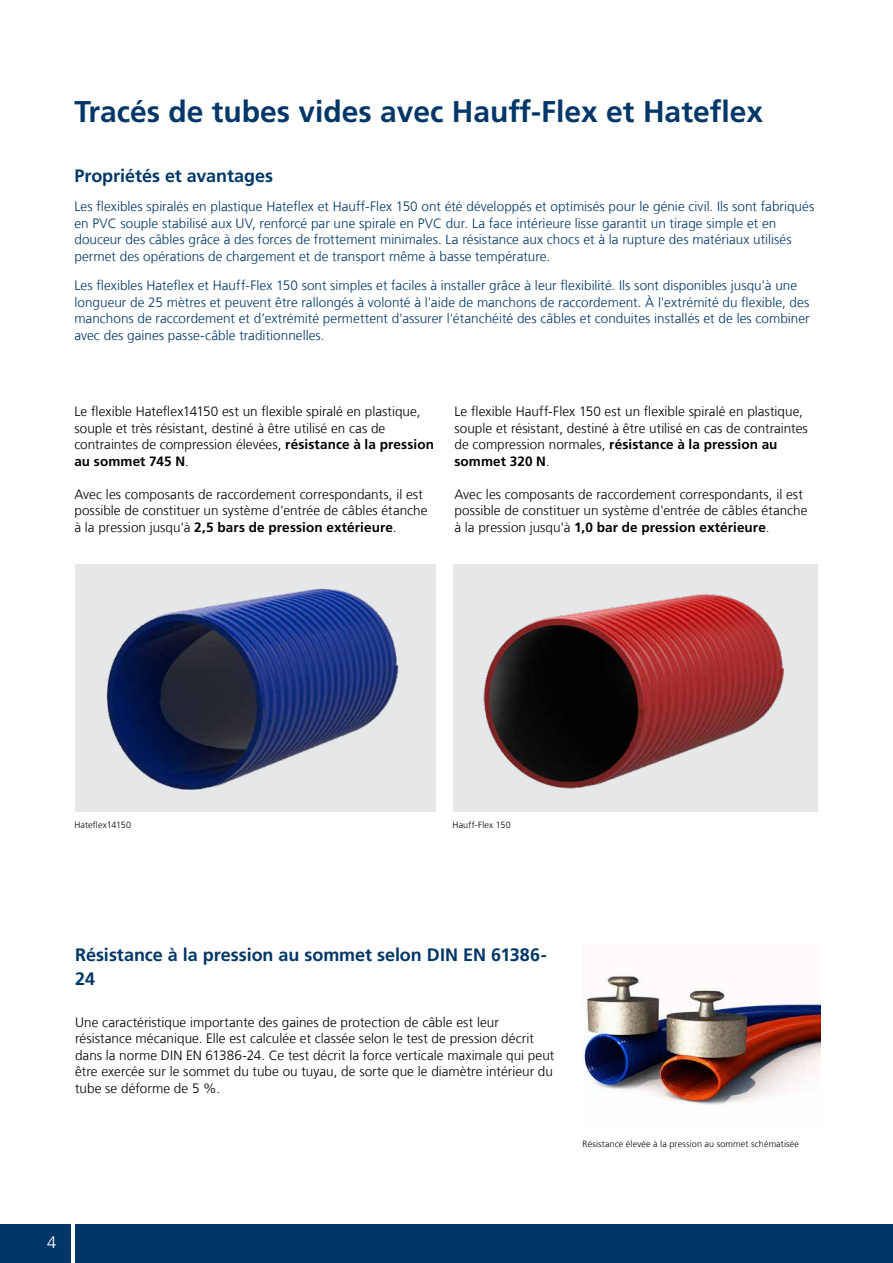
<style>
.page{position:relative;width:893px;height:1263px;background:#fff}
.page>*{position:absolute;margin:0;border:0;box-sizing:border-box;transform-origin:0 0}
.t1{font:700 30px "Frutigerfor Hauff";color:#003768}
.t2{font:700 18px/24px "Frutigerfor Hauff";letter-spacing:-.005em;color:#003768}
.t3{font:300 16.5px "Frutigerfor Hauff";color:#fff}
.t4{font:300 13.5px/16.5px "Frutigerfor Hauff";letter-spacing:.005em;color:#000}
.t5{font:300 13.5px/16.5px "Frutigerfor Hauff";letter-spacing:.005em;color:#003768}
.t6{font:300 9px "Frutigerfor Hauff";letter-spacing:.015em;color:#000}
.s1{font-weight:700}
</style>
<div class="page">
<div style="left:0;top:1225px;width:893px;height:38px;background:#003768"></div>
<hr style="left:71px;top:1213px;width:3px;height:50px;background:#fff">
<img style="left:584px;top:976px;width:237px;height:129px">
<div style="left:75px;top:565px;width:361px;height:247px;background:#e6e7e8"></div>
<img style="left:106px;top:588px;width:293px;height:202px">
<div style="left:454px;top:565px;width:364px;height:247px;background:#e6e7e8"></div>
<img style="left:483px;top:594px;width:301px;height:195px">
<h1 class="t1" style="left:74px;top:93px;width:690px">Tracés de tubes vides avec Hauff-Flex et Hateflex</h1>
<h2 class="t2" style="left:74px;top:164px;width:200px">Propriétés et avantages</h2>
<p class="t5" style="left:74px;top:198px;width:741px">Les flexibles spiralés en plastique Hateflex et Hauff-Flex 150 ont été développés et optimisés pour le génie civil. Ils sont fabriqués en PVC souple stabilisé aux UV, renforcé par une spirale en PVC dur. La face intérieure lisse garantit un tirage simple et en douceur des câbles grâce à des forces de frottement minimales. La résistance aux chocs et à la rupture des matériaux utilisés permet des opérations de chargement et de transport même à basse température.</p>
<p class="t5" style="left:74px;top:277px;width:737px">Les flexibles Hateflex et Hauff-Flex 150 sont simples et faciles à installer grâce à leur flexibilité. Ils sont disponibles jusqu'à une longueur de 25 mètres et peuvent être rallongés à volonté à l'aide de manchons de raccordement. À l'extrémité du flexible, des manchons de raccordement et d’extrémité permettent d'assurer l'étanchéité des câbles et conduites installés et de les combiner avec des gaines passe-câble traditionnelles.</p>
<p class="t4" style="left:74px;top:403px;width:361px">Le flexible Hateflex14150 est un flexible spiralé en plastique, souple et très résistant, destiné à être utilisé en cas de contraintes de compression élevées, <span class="s1">résistance à la pression au sommet 745 N</span>.</p>
<p class="t4" style="left:74px;top:486px;width:355px">Avec les composants de raccordement correspondants, il est possible de constituer un système d'entrée de câbles étanche à la pression jusqu'à <span class="s1">2,5 bars de pression extérieure</span>.</p>
<p class="t4" style="left:454px;top:403px;width:355px">Le flexible Hauff-Flex 150 est un flexible spiralé en plastique, souple et résistant, destiné à être utilisé en cas de contraintes de compression normales, <span class="s1">résistance à la pression au sommet 320 N</span>.</p>
<p class="t4" style="left:454px;top:486px;width:355px">Avec les composants de raccordement correspondants, il est possible de constituer un système d'entrée de câbles étanche à la pression jusqu'à <span class="s1">1,0 bar de pression extérieure</span>.</p>
<p class="t6" style="left:74px;top:819px;width:58px">Hateflex14150</p>
<p class="t6" style="left:452px;top:819px;width:60px">Hauff-Flex 150</p>
<h2 class="t2" style="left:75px;top:942px;width:473px">Résistance à la pression au sommet selon DIN EN 61386-<br>24</h2>
<p class="t4" style="left:75px;top:1014px;width:481px">Une caractéristique importante des gaines de protection de câble est leur résistance mécanique. Elle est calculée et classée selon le test de pression décrit dans la norme DIN EN 61386-24. Ce test décrit la force verticale maximale qui peut être exercée sur le sommet du tube ou tuyau, de sorte que le diamètre intérieur du tube se déforme de 5 %.</p>
<p class="t6" style="left:582px;top:1138px;width:218px">Résistance élevée à la pression au sommet schématisée</p>
<p class="t3" style="left:47px;top:1232px;width:11px">4</p>
</div>
